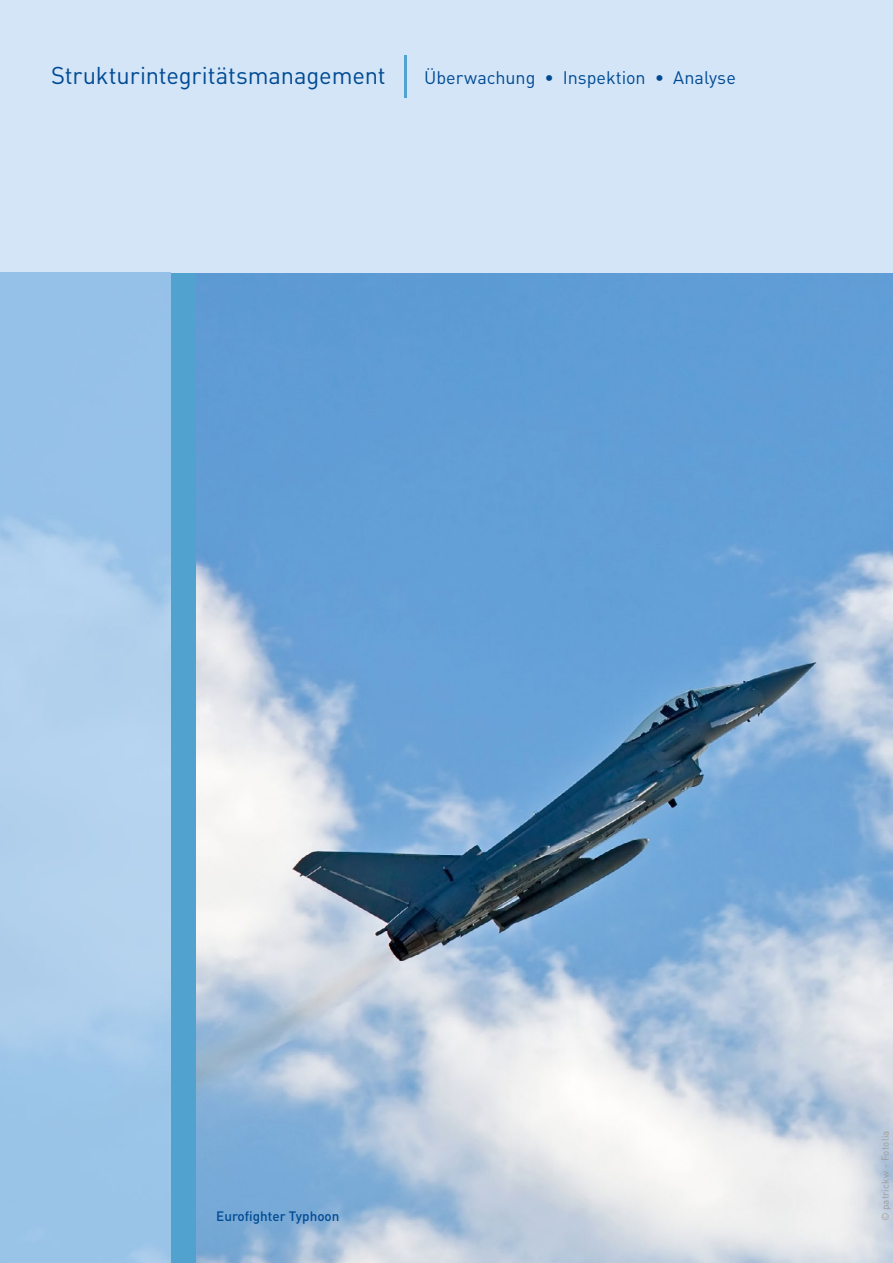
<style>
.page{position:relative;width:893px;height:1263px;background:#fff}
.page>*{position:absolute;margin:0;border:0;box-sizing:border-box;transform-origin:0 0}
.t1{font:24px "DINOT";letter-spacing:-.005em;color:#004a93}
.t2{font:18px "DINOT";letter-spacing:-.005em;color:#004a93}
.t3{font:500 13.5px "DINOT";color:#004a93}
.t4{font:9.75px "DINOT";letter-spacing:.025em;color:#9c9d9d}
</style>
<div class="page">
<img style="left:196px;top:272px;width:697px;height:991px">
<div style="left:170px;top:272px;width:26px;height:991px;background:#51a2ce"></div>
<div style="left:0;top:0;width:893px;height:272px;background:#d3e5f7"></div>
<hr style="left:404px;top:55px;width:2px;height:43px;background:#51a2ce">
<h1 class="t1" style="left:51px;top:60px;width:336px">Strukturintegritätsmanagement</h1>
<p class="t2" style="left:424px;top:66px;width:313px">Überwachung • Inspektion • Analyse</p>
<p class="t3" style="left:216px;top:1207px;width:125px">Eurofighter Typhoon</p>
<p class="t4" style="left:879px;top:1220px;width:92px;rotate:-90deg">© patrickw - Fotolia</p>
</div>
